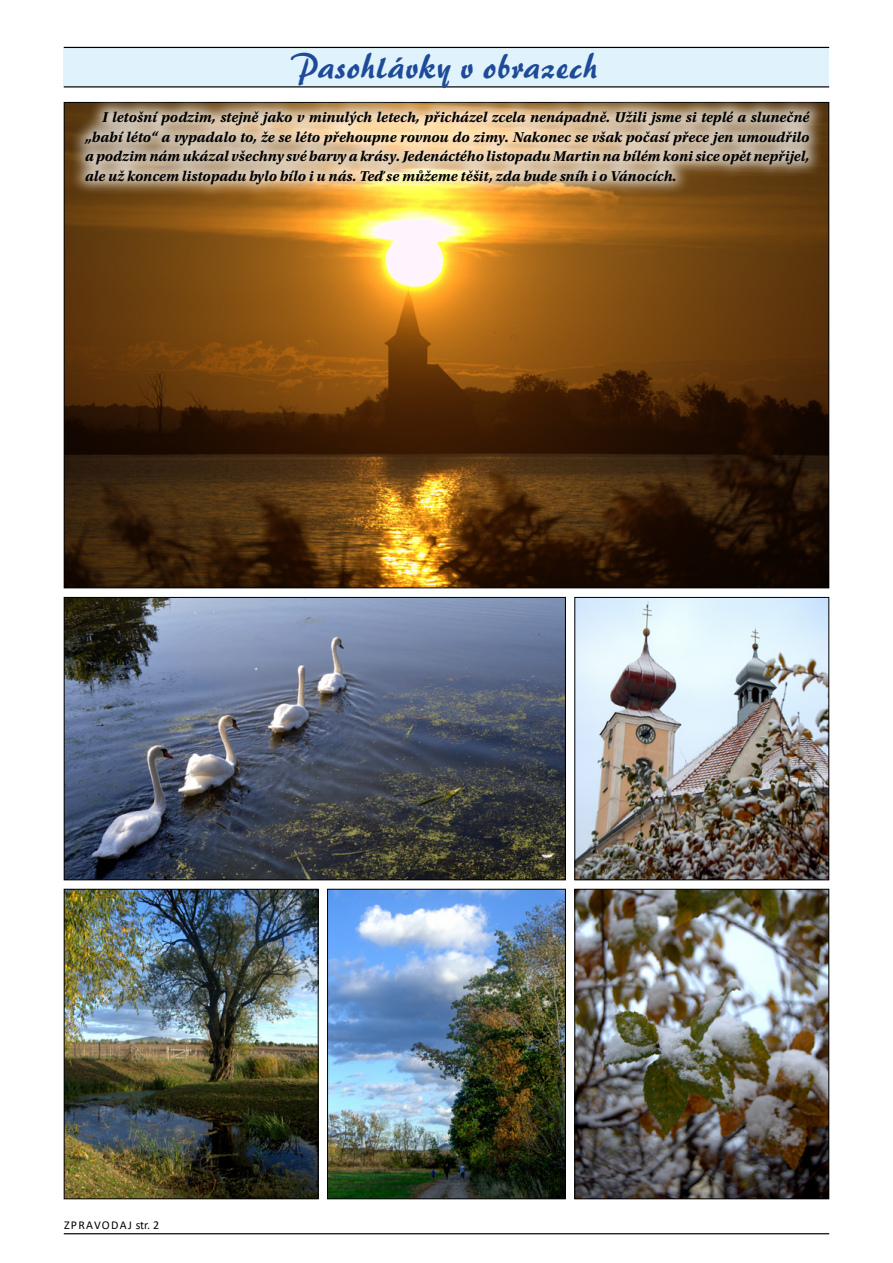
<style>
.page{position:relative;width:893px;height:1263px;background:#fff}
.page>*{position:absolute;margin:0;border:0;box-sizing:border-box;transform-origin:0 0}
.t1{font:34.5px "Brush 455 AT";letter-spacing:.005em;color:#1e4b98}
.t2{font:italic 700 15px/19.5px "Utopia Std";color:#000;text-align:justify}
.t3{font:12px "Calibri";letter-spacing:.105em;color:#000}
</style>
<div class="page">
<div style="left:64px;top:47px;width:765px;height:40px;background:#e0f2fb"></div>
<hr style="left:64px;top:47px;width:765px;height:1px;background:#000">
<hr style="left:64px;top:86px;width:765px;height:1px;background:#000">
<hr style="left:64px;top:1233px;width:765px;height:1px;background:#000">
<img style="left:66px;top:104px;width:761px;height:482px">
<div style="left:69px;top:95px;width:756px;height:103px;background:#fff;opacity:.75"></div>
<img style="left:66px;top:599px;width:498px;height:279px">
<div style="left:64px;top:597px;width:502px;height:283px;border:1px solid #000"></div>
<img style="left:576px;top:599px;width:251px;height:279px">
<div style="left:574px;top:597px;width:255px;height:283px;border:1px solid #000"></div>
<img style="left:576px;top:891px;width:251px;height:306px">
<div style="left:574px;top:889px;width:255px;height:310px;border:1px solid #000"></div>
<img style="left:66px;top:891px;width:251px;height:306px">
<div style="left:64px;top:889px;width:255px;height:310px;border:1px solid #000"></div>
<img style="left:329px;top:891px;width:235px;height:306px">
<div style="left:327px;top:889px;width:239px;height:310px;border:1px solid #000"></div>
<h1 class="t1" style="left:293px;top:44px;width:308px">Pasohlávky v obrazech</h1>
<p class="t2" style="left:85px;top:108px;width:726px;text-indent:17px">I letošní podzim, stejně jako v minulých letech, přicházel zcela nenápadně. Užili jsme si teplé a slunečné „babí léto“ a vypadalo to, že se léto přehoupne rovnou do zimy. Nakonec se však počasí přece jen umoudřilo a podzim nám ukázal všechny své barvy a krásy. Jedenáctého listopadu Martin na bílém koni sice opět nepřijel, ale už koncem listopadu bylo bílo i u nás. Teď se můžeme těšit, zda bude sníh i o Vánocích.</p>
<p class="t3" style="left:64px;top:1216px;width:97px">ZPRAVODAJ str. 2</p>
</div>
